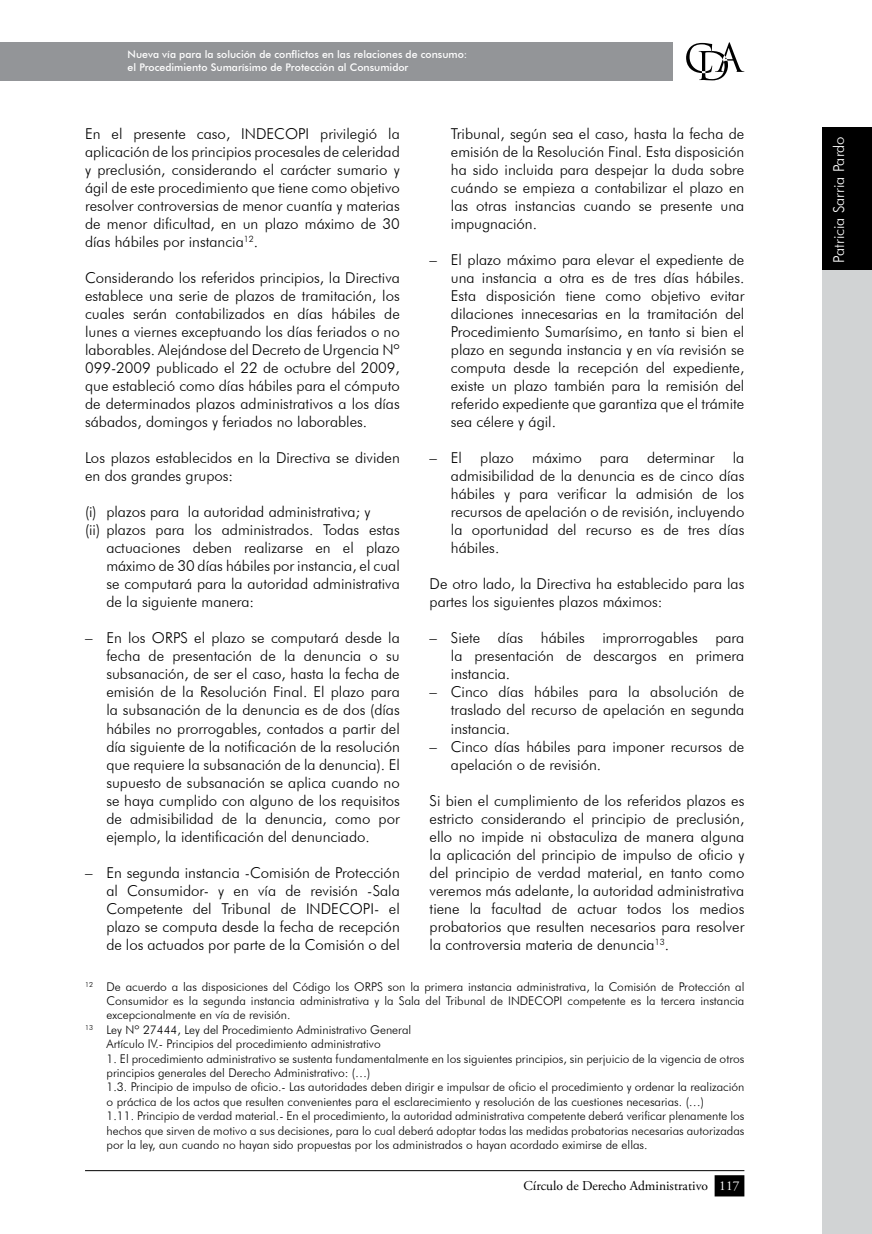
<style>
.page{position:relative;width:872px;height:1234px;background:#fff}
.page>*{position:absolute;margin:0;border:0;box-sizing:border-box;transform-origin:0 0}
.t1{font:300 15px/18px "Futura BT";color:#000;text-align:justify}
.t2{font:300 15px "Futura BT";color:#fff}
.t3{font:13.5px "Adobe Garamond Pro";color:#000}
.t4{font:300 12px/14.4px "Futura BT";color:#000}
.t5{font:500 10.5px/12.6px "Futura BT";color:#fff}
.s1{color:#fff}
</style>
<div class="page">
<div style="left:0;top:43px;width:673px;height:38px;background:#939598"></div>
<svg style="left:686px;top:42px;width:58px;height:38px"></svg>
<hr style="left:85px;top:1169px;width:659px;height:1px;background:#000">
<div style="left:715px;top:1175px;width:28px;height:20px;background:#000"></div>
<div style="left:714px;top:1174px;width:30px;height:22px;border:2px solid #000"></div>
<div style="left:822px;top:252px;width:50px;height:981px;background:#d1d3d4"></div>
<div style="left:822px;top:128px;width:50px;height:142px;background:#000"></div>
<p class="t5" style="left:128px;top:48px;width:341px">Nueva vía para la solución de conflictos en las relaciones de consumo: el Procedimiento Sumarísimo de Protección al Consumidor</p>
<p class="t1" style="left:451px;top:125px;width:295px">Tribunal, según sea el caso, hasta la fecha de emisión de la Resolución Final. Esta disposición ha sido incluida para despejar la duda sobre cuándo se empieza a contabilizar el plazo en las otras instancias cuando se presente una impugnación.</p>
<p class="t1" style="left:451px;top:251px;width:295px;text-indent:-21px">– E l plazo máximo para elevar el expediente de una instancia a otra es de tres días hábiles.<br>Esta disposición tiene como objetivo evitar dilaciones innecesarias en la tramitación del Procedimiento Sumarísimo, en tanto si bien el plazo en segunda instancia y en vía revisión se computa desde la recepción del expediente, existe un plazo también para la remisión del referido expediente que garantiza que el trámite sea célere y ágil.</p>
<p class="t1" style="left:451px;top:449px;width:295px;text-indent:-21px">– E l plazo máximo para determinar la admisibilidad de la denuncia es de cinco días hábiles y para verificar la admisión de los recursos de apelación o de revisión, incluyendo la oportunidad del recurso es de tres días hábiles.</p>
<p class="t1" style="left:429px;top:575px;width:316px">De otro lado, la Directiva ha establecido para las partes los siguientes plazos máximos:</p>
<p class="t1" style="left:451px;top:629px;width:295px;text-indent:-21px">– Siete días hábiles improrrogables para la presentación de descargos en primera instancia.</p>
<p class="t1" style="left:451px;top:683px;width:295px;text-indent:-21px">– Cinco días hábiles para la absolución de traslado del recurso de apelación en segunda instancia.</p>
<p class="t1" style="left:451px;top:737px;width:295px;text-indent:-21px">– Cinco días hábiles para imponer recursos de apelación o de revisión.</p>
<p class="t1" style="left:429px;top:791px;width:316px">Si bien el cumplimiento de los referidos plazos es estricto considerando el principio de preclusión, ello no impide ni obstaculiza de manera alguna la aplicación del principio de impulso de oficio y del principio de verdad material, en tanto como veremos más adelante, la autoridad administrativa tiene la facultad de actuar todos los medios probatorios que resulten necesarios para resolver la controversia materia de denuncia<sup>13</sup>.</p>
<p class="t4" style="left:85px;top:978px;width:660px"><sup>12</sup> De acuerdo a las disposiciones del Código los ORPS son la primera instancia administrativa, la Comisión de Protección al</p>
<p class="t4" style="left:107px;top:993px;width:639px">Consumidor es la segunda instancia administrativa y la Sala del Tribunal de I NDECOPI competente es la tercera instancia</p>
<p class="t4" style="left:107px;top:1007px;width:185px">excepcionalmente en vía de revisión.</p>
<p class="t4" style="left:85px;top:1021px;width:327px"><sup>13</sup> Ley Nº 27444, Ley del Procedimiento Administrativo General</p>
<p class="t4" style="left:85px;top:1036px;width:297px">Artículo IV.- Principios del procedimiento administrativo</p>
<p class="t4" style="left:107px;top:1050px;width:639px">1. E l procedimiento administrativo se sustenta fundamentalmente en los siguientes principios, sin perjuicio de la vigencia de otros principios generales del Derecho Administrativo: (…)<br>1.3. Principio de impulso de oficio.- Las autoridades deben dirigir e impulsar de oficio el procedimiento y ordenar la realización o práctica de los actos que resulten convenientes para el esclarecimiento y resolución de las cuestiones necesarias. (…)<br>1.11. Principio de verdad material.- E n el procedimiento, la autoridad administrativa competente deberá verificar plenamente los hechos que sirven de motivo a sus decisiones, para lo cual deberá adoptar todas las medidas probatorias necesarias autorizadas por la ley, aun cuando no hayan sido propuestas por los administrados o hayan acordado eximirse de ellas.</p>
<p class="t1" style="left:85px;top:125px;width:316px">E n el presente caso, I NDECOPI privilegió la aplicación de los principios procesales de celeridad y preclusión, considerando el carácter sumario y ágil de este procedimiento que tiene como objetivo resolver controversias de menor cuantía y materias de menor dificultad, en un plazo máximo de 30 días hábiles por instancia<sup>12</sup>.</p>
<p class="t1" style="left:85px;top:269px;width:316px">Considerando los referidos principios, la Directiva establece una serie de plazos de tramitación, los cuales serán contabilizados en días hábiles de lunes a viernes exceptuando los días feriados o no laborables. Alejándose del Decreto de Urgencia Nº 099-2009 publicado el 22 de octubre del 2009, que estableció como días hábiles para el cómputo de determinados plazos administrativos a los días sábados, domingos y feriados no laborables.</p>
<p class="t1" style="left:85px;top:449px;width:316px">Los plazos establecidos en la Directiva se dividen en dos grandes grupos:</p>
<p class="t1" style="left:85px;top:503px;width:287px">(i) plazos para la autoridad administrativa; y</p>
<p class="t1" style="left:85px;top:521px;width:316px">(ii) plazos para los administrados. Todas estas</p>
<p class="t1" style="left:106px;top:539px;width:295px">actuaciones deben realizarse en el plazo</p>
<p class="t1" style="left:106px;top:557px;width:295px">máximo de 30 días hábiles por instancia, el cual</p>
<p class="t1" style="left:106px;top:575px;width:295px">se computará para la autoridad administrativa</p>
<p class="t1" style="left:106px;top:593px;width:149px">de la siguiente manera:</p>
<p class="t1" style="left:106px;top:629px;width:295px;text-indent:-21px">– En los ORPS el plazo se computará desde la fecha de presentación de la denuncia o su subsanación, de ser el caso, hasta la fecha de emisión de la Resolución Final. E l plazo para la subsanación de la denuncia es de dos (días hábiles no prorrogables, contados a partir del día siguiente de la notificación de la resolución que requiere la subsanación de la denuncia). E l supuesto de subsanación se aplica cuando no se haya cumplido con alguno de los requisitos de admisibilidad de la denuncia, como por ejemplo, la identificación del denunciado.</p>
<p class="t1" style="left:106px;top:863px;width:295px;text-indent:-21px">– E n segunda instancia -Comisión de Protección al Consumidor- y en vía de revisión -Sala Competente del Tribunal de I NDECOPI - el plazo se computa desde la fecha de recepción de los actuados por parte de la Comisión o del</p>
<p class="t3" style="left:523px;top:1176px;width:217px">Círculo de Derecho Administrativo <span class="s1">117</span></p>
<p class="t2" style="left:829px;top:262px;width:128px;rotate:-90deg">Patricia Sarria Pardo</p>
</div>
